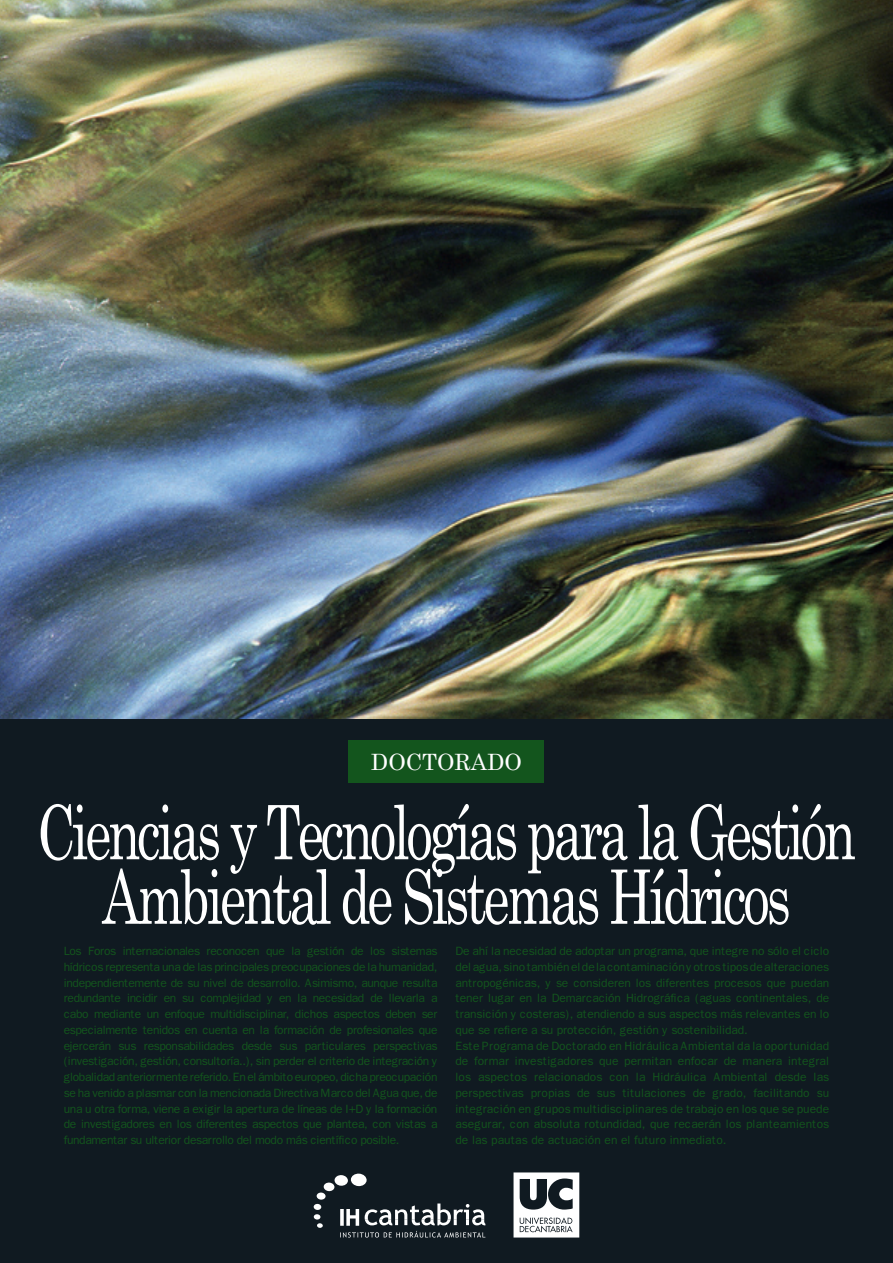
<style>
.page{position:relative;width:893px;height:1263px;background:#fff}
.page>*{position:absolute;margin:0;border:0;box-sizing:border-box;transform-origin:0 0}
.t1{font:75px/64.5px "Century Schoolbook";letter-spacing:-.06em;color:#fff;text-align:center;scale:.7 1}
.t2{font:22.5px "Century Schoolbook";color:#fff}
.t3{font:12px/15.8px "Franklin Gothic";letter-spacing:-.01em;color:#13551d;text-align:justify}
</style>
<div class="page">
<div style="left:0;top:719px;width:893px;height:544px;background:#101a21"></div>
<div style="left:349px;top:740px;width:195px;height:43px;background:#13551d"></div>
<img style="left:0;top:0;width:893px;height:719px">
<svg style="left:513px;top:1172px;width:66px;height:65px"></svg>
<svg style="left:340px;top:1203px;width:145px;height:34px"></svg>
<div style="left:334px;top:1175px;width:14px;height:11px;background:#fff;border-radius:50%"></div>
<div style="left:324px;top:1182px;width:11px;height:9px;background:#fff;border-radius:50%"></div>
<svg style="left:316px;top:1192px;width:10px;height:8px"></svg>
<div style="left:314px;top:1204px;width:7px;height:6px;background:#fff;border-radius:50%"></div>
<div style="left:314px;top:1214px;width:7px;height:6px;background:#fff;border-radius:50%"></div>
<svg style="left:317px;top:1223px;width:6px;height:5px"></svg>
<div style="left:351px;top:1173px;width:16px;height:13px;background:#fff;border-radius:50%"></div>
<p class="t2" style="left:371px;top:747px;width:18px">DOCTOR</p>
<p class="t2" style="left:471px;top:747px;width:34px">ADO</p>
<p class="t1" style="left:37px;top:798px;width:1171px">Ciencias y Tecnologías para la Gestión<br>Ambiental de Sistemas Hídricos</p>
<p class="t3" style="left:64px;top:943px;width:375px">Los Foros internacionales reconocen que la gestión de los sistemas hídricos representa una de las principales preocupaciones de la humanidad, independientemente de su nivel de desarrollo. Asimismo, aunque resulta redundante incidir en su complejidad y en la necesidad de llevarla a cabo mediante un enfoque multidisciplinar, dichos aspectos deben ser especialmente tenidos en cuenta en la formación de profesionales que ejercerán sus responsabilidades desde sus particulares perspectivas (investigación, gestión, consultoría..), sin perder el criterio de integración y globalidad anteriormente referido. En el ámbito europeo, dicha preocupación se ha venido a plasmar con la mencionada Directiva Marco del Agua que, de una u otra forma, viene a exigir la apertura de líneas de I+D y la formación de investigadores en los diferentes aspectos que plantea, con vistas a fundamentar su ulterior desarrollo del modo más científico posible.</p>
<p class="t3" style="left:455px;top:943px;width:375px">De ahí la necesidad de adoptar un programa, que integre no sólo el ciclo del agua, sino también el de la contaminación y otros tipos de alteraciones antropogénicas, y se consideren los diferentes procesos que puedan tener lugar en la Demarcación Hidrográfica (aguas continentales, de transición y costeras), atendiendo a sus aspectos más relevantes en lo que se refiere a su protección, gestión y sostenibilidad.</p>
<p class="t3" style="left:455px;top:1038px;width:375px">Este Programa de Doctorado en Hidráulica Ambiental da la oportunidad de formar investigadores que permitan enfocar de manera integral los aspectos relacionados con la Hidráulica Ambiental desde las perspectivas propias de sus titulaciones de grado, facilitando su integración en grupos multidisciplinares de trabajo en los que se puede asegurar, con absoluta rotundidad, que recaerán los planteamientos de las pautas de actuación en el futuro inmediato.</p>
</div>
